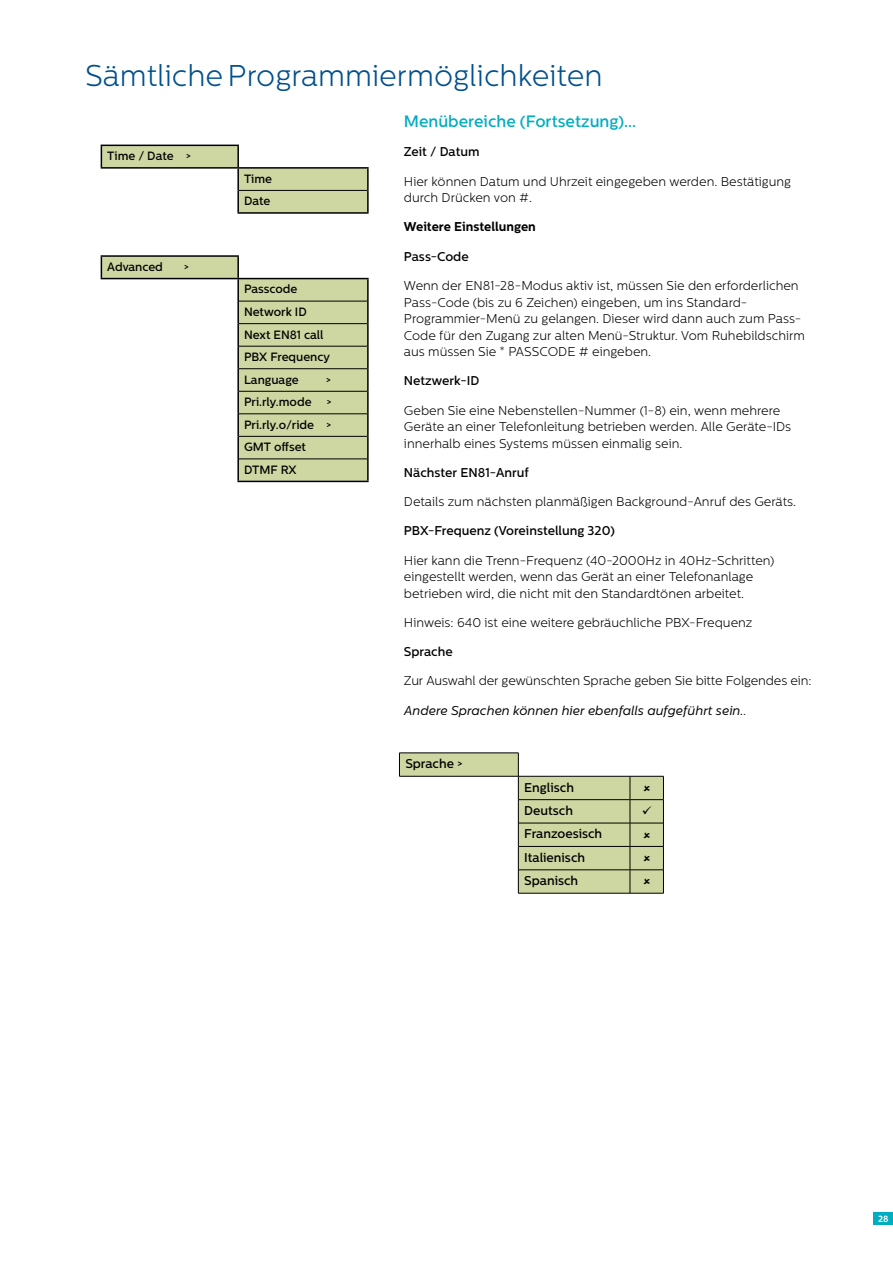
<style>
.page{position:relative;width:893px;height:1263px;background:#fff}
.page>*{position:absolute;margin:0;border:0;box-sizing:border-box;transform-origin:0 0}
.t1{font:300 30px "Centrale Sans";color:#00508c}
.t2{font:500 16.5px "Centrale Sans";color:#00adc1}
.t3{font:300 12.75px/16.5px "Centrale Sans";color:#000}
.t4{font:500 12.75px/23.4px "Centrale Sans";color:#000}
.t5{font:italic 12.75px "Centrale Sans";color:#000}
.t6{font:700 12.75px "Centrale Sans";color:#000}
.t7{font:500 12px/22.5px "Centrale Sans";color:#000}
.t8{font:700 9px "Centrale Sans";color:#fff}
.s1{font-weight:300;font-style:normal}
</style>
<div class="page">
<div style="left:874px;top:1212px;width:19px;height:13px;background:#00adc1"></div>
<hr style="left:518px;top:893px;width:112px;height:1px;background:#000">
<hr style="left:630px;top:893px;width:34px;height:1px;background:#000">
<svg style="left:101px;top:257px;width:267px;height:224px"></svg>
<hr style="left:239px;top:301px;width:128px;height:1px;background:#000">
<hr style="left:239px;top:323px;width:128px;height:1px;background:#000">
<hr style="left:239px;top:346px;width:128px;height:1px;background:#000">
<hr style="left:239px;top:368px;width:128px;height:1px;background:#000">
<hr style="left:239px;top:391px;width:128px;height:1px;background:#000">
<hr style="left:239px;top:414px;width:128px;height:1px;background:#000">
<hr style="left:239px;top:436px;width:128px;height:1px;background:#000">
<hr style="left:239px;top:459px;width:128px;height:1px;background:#000">
<hr style="left:239px;top:278px;width:130px;height:1px;background:#000">
<hr style="left:237px;top:279px;width:2px;height:22px;background:#000">
<hr style="left:367px;top:279px;width:2px;height:22px;background:#000">
<hr style="left:237px;top:301px;width:2px;height:23px;background:#000">
<hr style="left:367px;top:301px;width:2px;height:23px;background:#000">
<hr style="left:237px;top:324px;width:2px;height:22px;background:#000">
<hr style="left:367px;top:324px;width:2px;height:22px;background:#000">
<hr style="left:237px;top:346px;width:2px;height:23px;background:#000">
<hr style="left:367px;top:346px;width:2px;height:23px;background:#000">
<hr style="left:237px;top:369px;width:2px;height:22px;background:#000">
<hr style="left:367px;top:369px;width:2px;height:22px;background:#000">
<hr style="left:237px;top:391px;width:2px;height:23px;background:#000">
<hr style="left:367px;top:391px;width:2px;height:23px;background:#000">
<hr style="left:237px;top:414px;width:2px;height:22px;background:#000">
<hr style="left:367px;top:414px;width:2px;height:22px;background:#000">
<hr style="left:237px;top:436px;width:2px;height:23px;background:#000">
<hr style="left:367px;top:436px;width:2px;height:23px;background:#000">
<hr style="left:237px;top:459px;width:2px;height:22px;background:#000">
<hr style="left:367px;top:459px;width:2px;height:22px;background:#000">
<hr style="left:237px;top:481px;width:132px;height:1px;background:#000">
<hr style="left:101px;top:255px;width:138px;height:2px;background:#000">
<svg style="left:101px;top:257px;width:1px;height:21px"></svg>
<hr style="left:237px;top:257px;width:2px;height:21px;background:#000">
<hr style="left:101px;top:278px;width:138px;height:1px;background:#000">
<svg style="left:101px;top:145px;width:266px;height:67px"></svg>
<hr style="left:237px;top:146px;width:2px;height:21px;background:#000">
<hr style="left:101px;top:167px;width:137px;height:2px;background:#000">
<hr style="left:238px;top:167px;width:131px;height:2px;background:#000">
<hr style="left:237px;top:169px;width:2px;height:21px;background:#000">
<hr style="left:367px;top:169px;width:2px;height:21px;background:#000">
<hr style="left:237px;top:190px;width:2px;height:22px;background:#000">
<hr style="left:367px;top:190px;width:2px;height:22px;background:#000">
<hr style="left:237px;top:212px;width:132px;height:2px;background:#000">
<svg style="left:399px;top:753px;width:265px;height:140px"></svg>
<h1 class="t1" style="left:85px;top:59px;width:519px">Sämtliche Programmiermöglichkeiten</h1>
<p class="t2" style="left:404px;top:112px;width:234px">Menübereiche (Fortsetzung)...</p>
<p class="t4" style="left:404px;top:140px;width:77px">Zeit / Datum</p>
<p class="t3" style="left:404px;top:173px;width:389px">Hier können Datum und Uhrzeit eingegeben werden. Bestätigung durch Drücken von #.</p>
<p class="t6" style="left:404px;top:219px;width:133px">Weitere Einstellungen</p>
<p class="t4" style="left:404px;top:244px;width:66px">Pass-Code</p>
<p class="t3" style="left:404px;top:277px;width:403px">Wenn der EN81-28-Modus aktiv ist, müssen Sie den erforderlichen Pass-Code (bis zu 6 Zeichen) eingeben, um ins Standard-Programmier-Menü zu gelangen. Dieser wird dann auch zum Pass-Code für den Zugang zur alten Menü-Struktur. Vom Ruhebildschirm aus müssen Sie * PASSCODE # eingeben.</p>
<p class="t4" style="left:404px;top:369px;width:77px">Netzwerk-ID</p>
<p class="t3" style="left:404px;top:402px;width:389px">Geben Sie eine Nebenstellen-Nummer (1-8) ein, wenn mehrere<br>Geräte an einer Telefonleitung betrieben werden. Alle Geräte-IDs innerhalb eines Systems müssen einmalig sein.</p>
<p class="t4" style="left:404px;top:461px;width:126px">Nächster EN81-Anruf</p>
<p class="t3" style="left:404px;top:493px;width:394px">Details zum nächsten planmäßigen Background-Anruf des Geräts.</p>
<p class="t4" style="left:404px;top:519px;width:213px">PBX-Frequenz (Voreinstellung 320)</p>
<p class="t3" style="left:404px;top:552px;width:372px">Hier kann die Trenn-Frequenz (40-2000Hz in 40Hz-Schritten) eingestellt werden, wenn das Gerät an einer Telefonanlage betrieben wird, die nicht mit den Standardtönen arbeitet.</p>
<p class="t3" style="left:404px;top:614px;width:350px">Hinweis: 640 ist eine weitere gebräuchliche PBX-Frequenz</p>
<p class="t4" style="left:404px;top:640px;width:50px">Sprache</p>
<p class="t3" style="left:404px;top:673px;width:409px">Zur Auswahl der gewünschten Sprache geben Sie bitte Folgendes ein:</p>
<p class="t5" style="left:404px;top:703px;width:344px">Andere Sprachen können hier ebenfalls aufgeführt sein.<span class="s1">.</span></p>
<p class="t7" style="left:107px;top:145px;width:85px">Time / Date &gt;</p>
<p class="t7" style="left:244px;top:167px;width:30px">Time<br>Date</p>
<p class="t7" style="left:107px;top:255px;width:57px">Advanced</p>
<p class="t7" style="left:184px;top:255px;width:7px">&gt;</p>
<p class="t7" style="left:244px;top:278px;width:87px">Passcode<br>Network ID<br>Next EN81 call<br>PBX Frequency<br>Language</p>
<p class="t7" style="left:326px;top:368px;width:7px">&gt;</p>
<p class="t7" style="left:244px;top:391px;width:69px">Pri.rly.mode</p>
<p class="t7" style="left:244px;top:391px;width:89px;text-indent:82px">&gt;<br>Pri.rly.o/ride &gt;<br>GMT offset<br>DTMF RX</p>
<p class="t4" style="left:405px;top:752px;width:59px">Sprache &gt;</p>
<p class="t4" style="left:524px;top:775px;width:51px">Englisch<br>Deutsch</p>
<p class="t4" style="left:524px;top:822px;width:80px">Franzoesisch<br>Italienisch<br>Spanisch</p>
<p class="t8" style="left:878px;top:1213px;width:12px">28</p>
</div>
